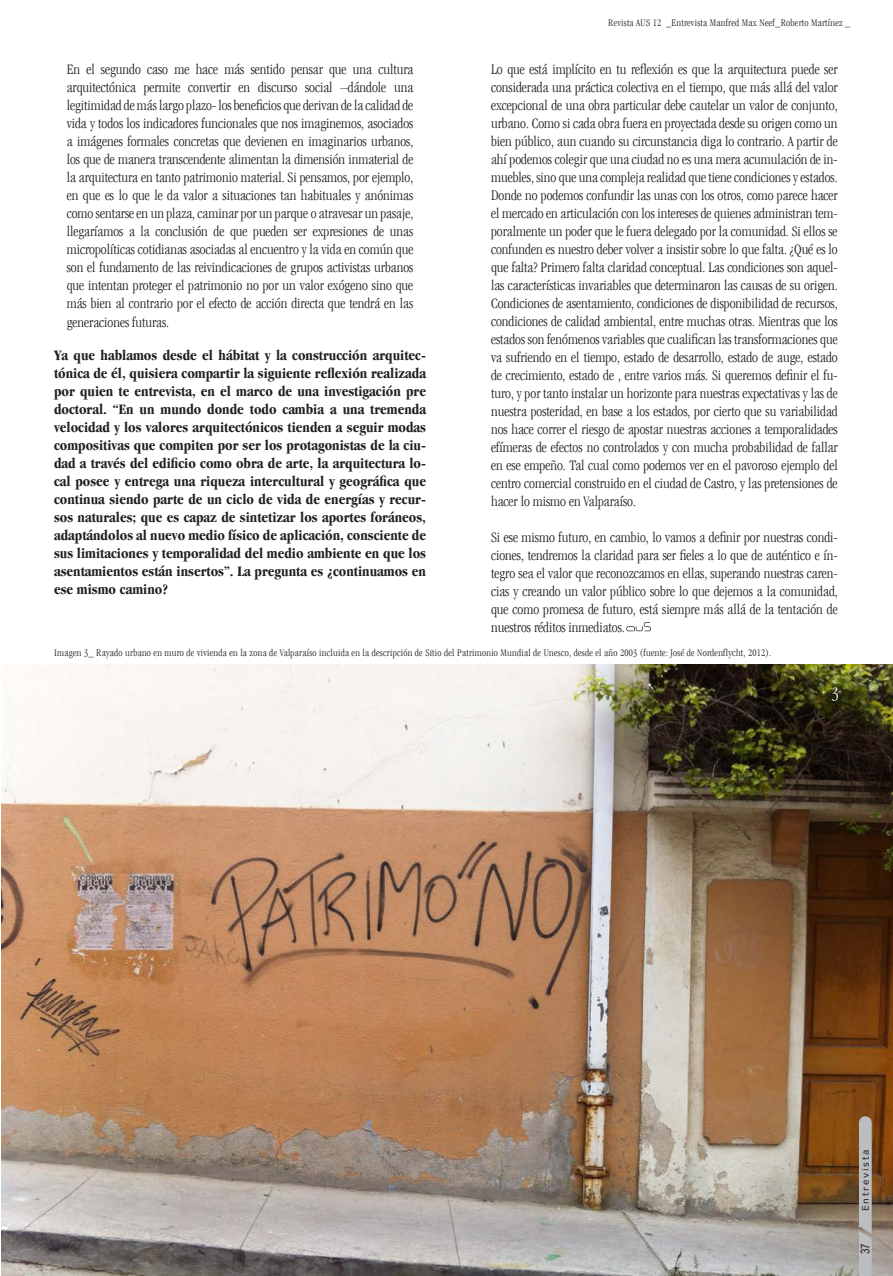
<style>
.page{position:relative;width:893px;height:1276px;background:#fff}
.page>*{position:absolute;margin:0;border:0;box-sizing:border-box;transform-origin:0 0}
.t1{font:300 condensed 18px "Garamond LT";color:#fff}
.t2{font:300 condensed 15px/18px "Garamond LT";color:#231f20;text-align:justify}
.t3{font:700 condensed 15px/18px "Garamond";color:#231f20;text-align:justify}
.t4{font:12px "Arial Narrow";color:#231f20}
.t5{font:300 condensed 10.5px "Garamond LT";letter-spacing:.025em;color:#231f20}
.t6{font:9px "Verdana";letter-spacing:.2em;color:#231f20}
</style>
<div class="page">
<svg style="left:626px;top:622px;width:25px;height:9px"></svg>
<img style="left:2px;top:664px;width:891px;height:611px">
<svg style="left:859px;top:1116px;width:13px;height:160px;background:#b9b8ba"></svg>
<p class="t2" style="left:67px;top:61px;width:348px">En el segundo caso me hace más sentido pensar que una cultura arquitectónica permite convertir en discurso social –dándole una legitimidad de más largo plazo- los beneficios que derivan de la calidad de vida y todos los indicadores funcionales que nos imaginemos, asociados a imágenes formales concretas que devienen en imaginarios urbanos, los que de manera transcendente alimentan la dimensión inmaterial de la arquitectura en tanto patrimonio material. Si pensamos, por ejemplo, en que es lo que le da valor a situaciones tan habituales y anónimas como sentarse en un plaza, caminar por un parque o atravesar un pasaje, llegaríamos a la conclusión de que pueden ser expresiones de unas</p>
<p class="t2" style="left:67px;top:241px;width:348px">micropolíticas cotidianas asociadas al encuentro y la vida en común que son el fundamento de las reivindicaciones de grupos activistas urbanos que intentan proteger el patrimonio no por un valor exógeno sino que más bien al contrario por el efecto de acción directa que tendrá en las generaciones futuras.</p>
<p class="t3" style="left:54px;top:346px;width:374px">Ya que hablamos desde el hábitat y la construcción arquitec&shy;tónica de él, quisiera compartir la siguiente reflexión realizada por quien te entrevista, en el marco de una investigación pre doctoral. “En un mundo donde todo cambia a una tremenda velocidad y los valores arquitectónicos tienden a seguir modas compositivas que compiten por ser los protagonistas de la ciu&shy;dad a través del edificio como obra de arte, la arquitectura lo&shy;cal posee y entrega una riqueza intercultural y geográfica que continua siendo parte de un ciclo de vida de energías y recur&shy;sos naturales; que es capaz de sintetizar los aportes foráneos, adaptándolos al nuevo medio físico de aplicación, consciente de sus limitaciones y temporalidad del medio ambiente en que los asentamientos están insertos”. La pregunta es ¿continuamos en ese mismo camino?</p>
<p class="t5" style="left:608px;top:17px;width:244px">Revista AUS 12 _Entrevista Manfred Max Neef_Roberto Martínez _</p>
<p class="t2" style="left:491px;top:60px;width:348px">Lo que está implícito en tu reflexión es que la arquitectura puede ser considerada una práctica colectiva en el tiempo, que más allá del valor excepcional de una obra particular debe cautelar un valor de conjunto, urbano. Como si cada obra fuera en proyectada desde su origen como un bien público, aun cuando su circunstancia diga lo contrario. A partir de ahí podemos colegir que una ciudad no es una mera acumulación de in&shy;muebles, sino que una compleja realidad que tiene condiciones y estados.<br>Donde no podemos confundir las unas con los otros, como parece hacer el mercado en articulación con los intereses de quienes administran tem&shy;poralmente un poder que le fuera delegado por la comunidad. Si ellos se confunden es nuestro deber volver a insistir sobre lo que falta. ¿Qué es lo que falta? Primero falta claridad conceptual. Las condiciones son aquel&shy;las características invariables que determinaron las causas de su origen.<br>Condiciones de asentamiento, condiciones de disponibilidad de recursos, condiciones de calidad ambiental, entre muchas otras. Mientras que los estados son fenómenos variables que cualifican las transformaciones que va sufriendo en el tiempo, estado de desarrollo, estado de auge, estado de crecimiento, estado de , entre varios más. Si queremos definir el fu&shy;turo, y por tanto instalar un horizonte para nuestras expectativas y las de nuestra posteridad, en base a los estados, por cierto que su variabilidad nos hace correr el riesgo de apostar nuestras acciones a temporalidades efímeras de efectos no controlados y con mucha probabilidad de fallar en ese empeño. Tal cual como podemos ver en el pavoroso ejemplo del centro comercial construido en el ciudad de Castro, y las pretensiones de hacer lo mismo en Valparaíso.</p>
<p class="t2" style="left:491px;top:528px;width:348px">Si ese mismo futuro, en cambio, lo vamos a definir por nuestras condi&shy;ciones, tendremos la claridad para ser fieles a lo que de auténtico e ín&shy;tegro sea el valor que reconozcamos en ellas, superando nuestras caren&shy;cias y creando un valor público sobre lo que dejemos a la comunidad, que como promesa de futuro, está siempre más allá de la tentación de nuestros réditos inmediatos.</p>
<p class="t5" style="left:54px;top:647px;width:719px">Imagen 3_ Rayado urbano en muro de vivienda en la zona de Valparaíso incluida en la descripción de Sitio del Patrimonio Mundial de Unesco, desde el año 2003 (fuente: José de Nordenflycht, 2012).</p>
<p class="t1" style="left:832px;top:683px;width:9px">3</p>
<p class="t6" style="left:860px;top:1211px;width:63px;rotate:-90deg">Entrevista</p>
<p class="t4" style="left:856px;top:1254px;width:12px;rotate:-90deg">37</p>
</div>
